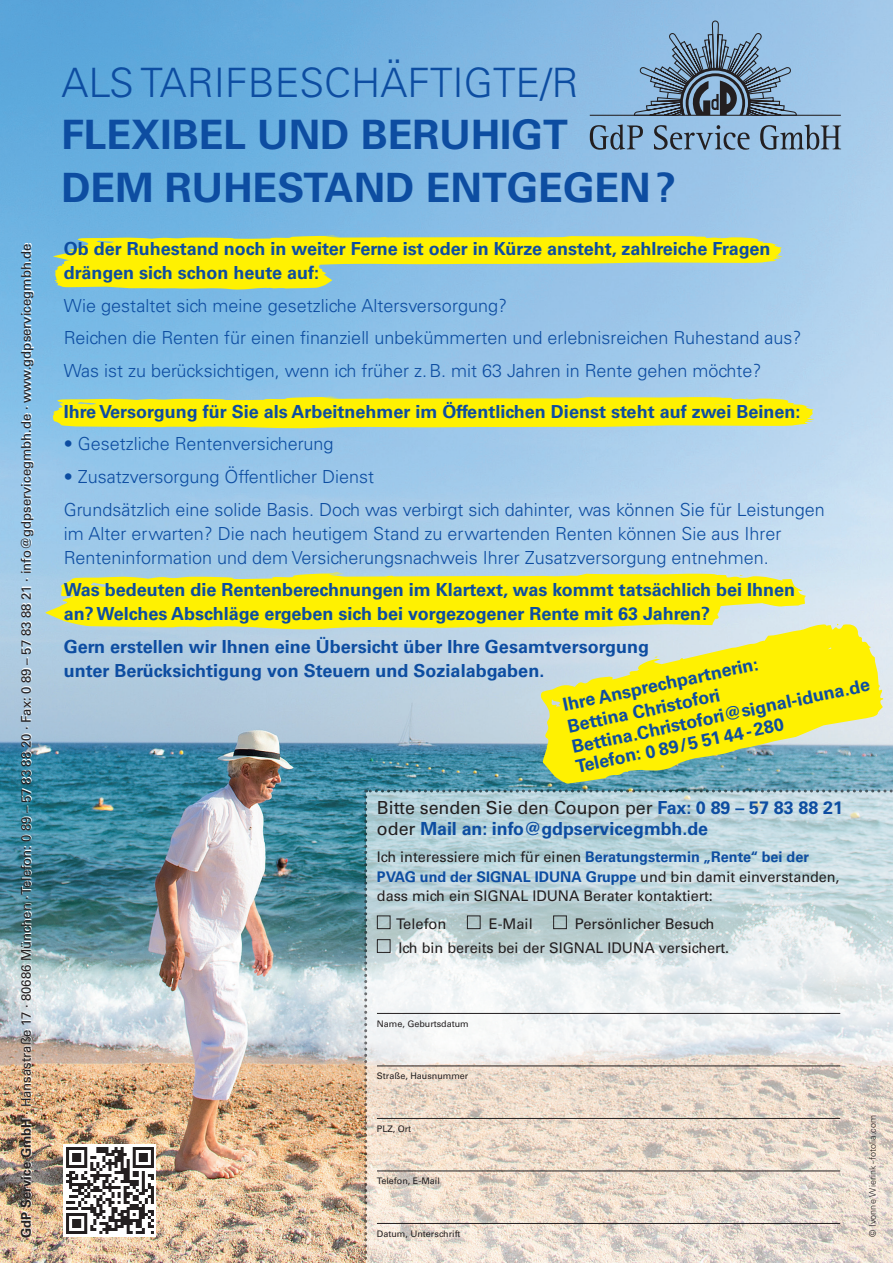
<style>
.page{position:relative;width:893px;height:1263px;background:#fff}
.page>*{position:absolute;margin:0;border:0;box-sizing:border-box;transform-origin:0 0}
.t1{font:700 40.5px/52.5px "Univers LT Std";color:#0d4da1}
.t2{font:300 40.5px "Univers LT Std";color:#0d4da1}
.t3{font:700 18px/21.5px "Univers LT Std";color:#0d4da1}
.t4{font:300 18px/32.5px "Univers LT Std";color:#0d4da1}
.t5{font:14.7px/19.5px "Univers LT Std";color:#231f20}
.t6{font:13.35px "Univers LT Std";color:#231f20}
.t7{font:9px "Univers LT Std";color:#231f20}
.t8{font:300 9px "Univers LT Std";letter-spacing:.015em;color:#231f20}
.s1{font-weight:700}
.s2{font-weight:400;color:#231f20}
.s3{font-weight:700;color:#0d4da1}
</style>
<div class="page">
<img style="left:0;top:0;width:893px;height:1263px">
<svg style="left:364px;top:789px;width:529px;height:474px"></svg>
<svg style="left:540px;top:624px;width:344px;height:160px;fill:#fff101"></svg>
<hr style="left:377px;top:1013px;width:463px;height:1px;background:#231f20">
<hr style="left:377px;top:1065px;width:463px;height:1px;background:#231f20">
<hr style="left:377px;top:1118px;width:463px;height:1px;background:#231f20">
<hr style="left:377px;top:1170px;width:463px;height:1px;background:#231f20">
<hr style="left:377px;top:1223px;width:463px;height:1px;background:#231f20">
<div style="left:377px;top:915px;width:13px;height:14px;border:1px solid #231f20"></div>
<div style="left:467px;top:915px;width:13px;height:14px;border:1px solid #231f20"></div>
<div style="left:553px;top:915px;width:14px;height:14px;border:1px solid #231f20"></div>
<div style="left:377px;top:939px;width:13px;height:14px;border:1px solid #231f20"></div>
<img style="left:22px;top:243px;width:12px;height:993px">
<svg style="left:52px;top:396px;width:767px;height:33px"></svg>
<svg style="left:44px;top:572px;width:762px;height:58px"></svg>
<svg style="left:52px;top:235px;width:734px;height:55px"></svg>
<img style="left:64px;top:1145px;width:92px;height:92px">
<hr style="left:590px;top:115px;width:251px;height:1px;background:#231f20">
<svg style="left:633px;top:20px;width:164px;height:97px"></svg>
<svg style="left:590px;top:124px;width:251px;height:26px"></svg>
<p class="t6" style="left:18px;top:1238px;width:996px;rotate:-90deg"><span class="s1">GdP Service GmbH</span> · Hansastraße 17 · 80686 München · Telefon: 0 89 – 57 83 88 20 · Fax: 0 89 – 57 83 88 21 · info@gdpservicegmbh.de · www.gdpservicegmbh.de</p>
<h1 class="t2" style="left:61px;top:58px;width:519px">ALS TARIFBESCHÄFTIGTE/R</h1>
<h1 class="t1" style="left:61px;top:109px;width:616px">FLEXIBEL UND BERUHIGT<br>DEM RUHESTAND ENTGEGEN?</h1>
<p class="t3" style="left:64px;top:237px;width:708px;line-height:24px">Ob der Ruhestand noch in weiter Ferne ist oder in Kürze ansteht, zahlreiche Fragen drängen sich schon heute auf:</p>
<p class="t4" style="left:64px;top:289px;width:739px">Wie gestaltet sich meine gesetzliche Altersversorgung?<br>Reichen die Renten für einen finanziell unbekümmerten und erlebnisreichen Ruhestand aus?<br>Was ist zu berücksichtigen, wenn ich früher z.B. mit 63 Jahren in Rente gehen möchte?</p>
<p class="t3" style="left:64px;top:401px;width:738px">Ihre Versorgung für Sie als Arbeitnehmer im Öffentlichen Dienst steht auf zwei Beinen:</p>
<p class="t4" style="left:64px;top:428px;width:271px">• Gesetzliche Rentenversicherung</p>
<p class="t4" style="left:64px;top:460px;width:763px">• Zusatzversorgung Öffentlicher Dienst<br>Grundsätzlich eine solide Basis. Doch was verbirgt sich dahinter, was können Sie für Leistungen</p>
<p class="t4" style="left:64px;top:521px;width:719px;line-height:24px">im Alter erwarten? Die nach heutigem Stand zu erwartenden Renten können Sie aus Ihrer<br>Renteninformation und dem Versicherungsnachweis Ihrer Zusatzversorgung entnehmen.</p>
<p class="t3" style="left:64px;top:578px;width:733px;line-height:24px">Was bedeuten die Rentenberechnungen im Klartext, was kommt tatsächlich bei Ihnen an? Welches Abschläge ergeben sich bei vorgezogener Rente mit 63 Jahren?</p>
<p class="t3" style="left:64px;top:634px;width:587px;line-height:24px">Gern erstellen wir Ihnen eine Übersicht über Ihre Gesamtversorgung unter Berücksichtigung von Steuern und Sozialabgaben.</p>
<p class="t3" style="left:561px;top:694px;width:306px;rotate:-12deg">Ihre Ansprechpartnerin:<br>Bettina Christofori<br>Bettina.Christofori@signal-iduna.de<br>Telefon: 0 89/5 51 44- 280</p>
<p class="t3" style="left:377px;top:798px;width:467px;line-height:21px"><span class="s2">Bitte senden Sie den Coupon per</span> Fax: 0 89 – 57 83 88 21 <span class="s2">oder</span> Mail an: info@gdpservicegmbh.de</p>
<p class="t5" style="left:377px;top:847px;width:464px">Ich interessiere mich für einen <span class="s3">Beratungstermin „Rente“ bei der<br>PVAG und der SIGNAL IDUNA Gruppe</span> und bin damit einverstanden, dass mich ein SIGNAL IDUNA Berater kontaktiert:</p>
<p class="t5" style="left:396px;top:914px;width:52px">Telefon</p>
<p class="t5" style="left:489px;top:914px;width:46px">E-Mail</p>
<p class="t5" style="left:398px;top:912px;width:332px;line-height:23.7px;text-indent:176px">Persönlicher Besuch<br>Ich bin bereits bei der SIGNAL IDUNA versichert.</p>
<p class="t7" style="left:377px;top:1018px;width:93px">Name, Geburtsdatum</p>
<p class="t7" style="left:377px;top:1070px;width:93px">Straße, Hausnummer</p>
<p class="t7" style="left:377px;top:1123px;width:36px">PLZ, Ort</p>
<p class="t7" style="left:377px;top:1175px;width:64px">Telefon, E-Mail</p>
<p class="t7" style="left:377px;top:1228px;width:85px">Datum, Unterschrift</p>
<p class="t8" style="left:867px;top:1237px;width:124px;rotate:-90deg">© Ivonne Wierink-fotolia.com</p>
</div>
